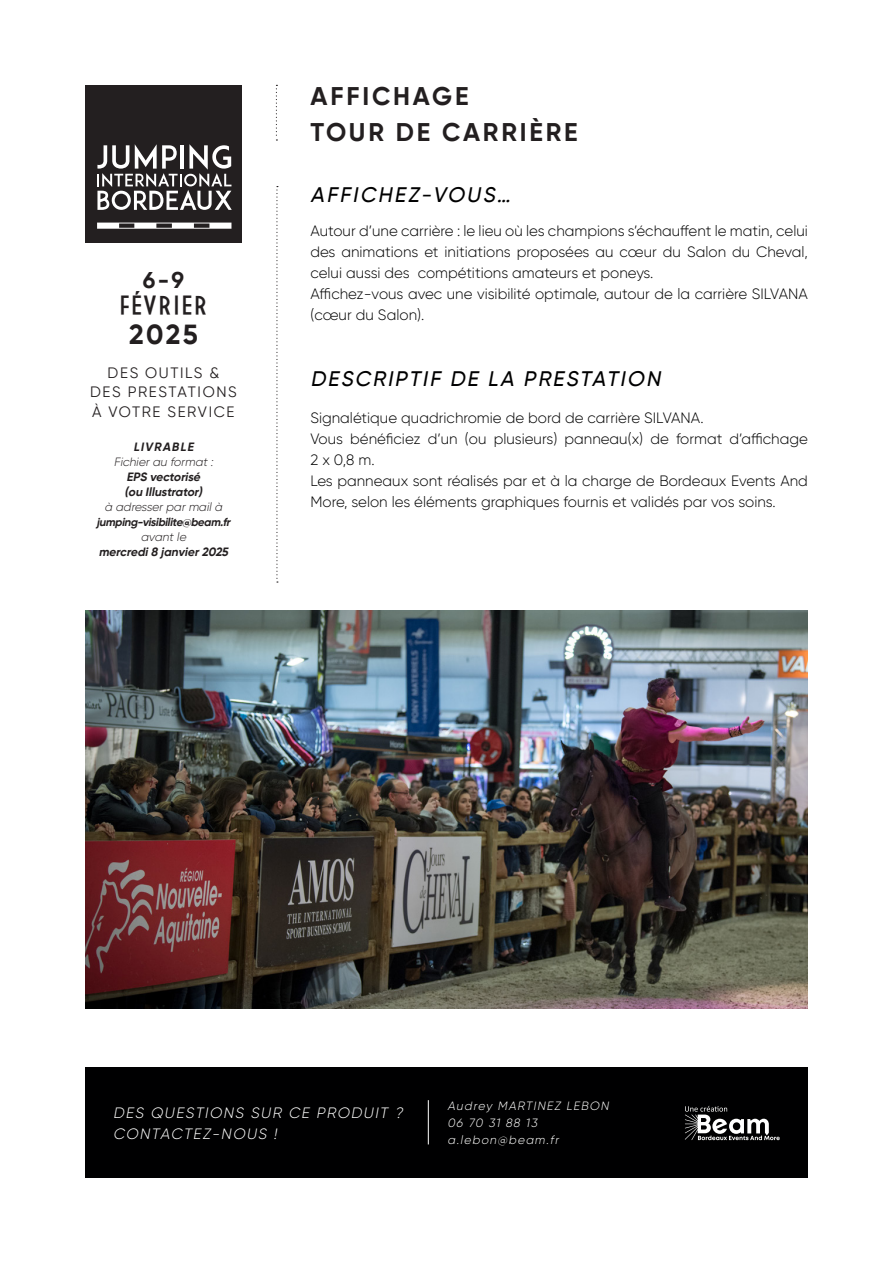
<style>
.page{position:relative;width:893px;height:1263px;background:#fff}
.page>*{position:absolute;margin:0;border:0;box-sizing:border-box;transform-origin:0 0}
.t1{font:700 27.6px "Gilroy";color:#231f20}
.t2{font:500 25.95px "Artographie";letter-spacing:.075em;color:#231f20}
.Intro{font:700 25.5px "Gilroy";letter-spacing:.11em;color:#231f20}
.t3{font:700 22.8px "Gilroy";color:#231f20}
.inter{font:italic 500 21px "Gilroy";color:#000001}
.t4{font:300 15px/21px "Gilroy";color:#000001}
.inter-2{font:italic 300 15px/21px "Gilroy";color:#fff}
.TITRE{font:15px "Gilroy";letter-spacing:.11em;color:#231f20}
.t5{font:italic 700 12px "Gilroy";color:#231f20}
.inter-3{font:italic 300 12px "Gilroy";color:#fff}
.t6{font:italic 300 12px "Gilroy";color:#231f20}
.t7{font:italic 700 11.4px "Gilroy";color:#231f20}
</style>
<div class="page">
<img style="left:85px;top:610px;width:723px;height:399px">
<svg style="left:276px;top:186px;width:2px;height:397px"></svg>
<svg style="left:276px;top:85px;width:1px;height:56px"></svg>
<div style="left:85px;top:85px;width:157px;height:157px;background:#231f20"></div>
<svg style="left:97px;top:223px;width:134px;height:6px"></svg>
<svg style="left:97px;top:144px;width:135px;height:66px"></svg>
<div style="left:85px;top:1067px;width:723px;height:111px;background:#000001"></div>
<hr style="left:428px;top:1100px;width:1px;height:44px;background:#fff">
<svg style="left:685px;top:1106px;width:95px;height:34px"></svg>
<p class="Intro" style="left:311px;top:80px;width:159px">AFFICHAGE</p>
<p class="Intro" style="left:311px;top:116px;width:269px">TOUR DE CARRIÈRE</p>
<p class="t3" style="left:143px;top:265px;width:43px">6-9</p>
<p class="t2" style="left:119px;top:291px;width:89px">FÉVRIER</p>
<p class="t1" style="left:129px;top:317px;width:70px">2025</p>
<p class="TITRE" style="left:108px;top:363px;width:113px">DES OUTILS &amp;</p>
<p class="TITRE" style="left:90px;top:383px;width:148px">DES PRESTATIONS</p>
<p class="TITRE" style="left:92px;top:402px;width:144px">À VOTRE SERVICE</p>
<p class="t5" style="left:133px;top:439px;width:64px">LIVRABLE</p>
<p class="t6" style="left:114px;top:454px;width:103px">Fichierau format:</p>
<p class="t5" style="left:127px;top:469px;width:78px">EPS vectorisé</p>
<p class="t5" style="left:125px;top:484px;width:82px">(ou Illustrator)</p>
<p class="t6" style="left:105px;top:499px;width:122px">à adresserparmailà</p>
<p class="t7" style="left:97px;top:515px;width:138px">jumping-visibilite@beam.fr</p>
<p class="t6" style="left:141px;top:529px;width:49px">avantle</p>
<p class="t5" style="left:99px;top:544px;width:134px">mercredi8 janvier2025</p>
<p class="inter" style="left:310px;top:182px;width:206px">AFFICHEZ-VOUS…</p>
<p class="t4" style="left:310px;top:220px;width:499px;text-align:justify">Autour d’une carrière : le lieu où les champions s’échauffent le matin, celui des animations et initiations proposées au cœur du Salon du Cheval, celui aussi des compétitions amateurs et poneys.</p>
<p class="t4" style="left:310px;top:283px;width:499px">Affichez-vous avec une visibilité optimale, autour de la carrière SILVANA (cœur du Salon).</p>
<p class="inter" style="left:310px;top:366px;width:356px">DESCRIPTIF DE LA PRESTATION</p>
<p class="t4" style="left:310px;top:407px;width:395px">Signalétique quadrichromie de bord de carrière SILVANA.</p>
<p class="t4" style="left:310px;top:428px;width:499px">Vous bénéficiez d’un (ou plusieurs) panneau(x) de format d’affichage<br>2 x 0,8 m.</p>
<p class="t4" style="left:310px;top:470px;width:499px">Les panneaux sont réalisés par et à la charge de Bordeaux Events And<br>More, selon les éléments graphiques fournis et validés par vos soins.</p>
<p class="inter-2" style="left:113px;top:1102px;width:294px">DES QUESTIONS SUR CE PRODUIT ?<br>CONTACTEZ-NOUS !</p>
<p class="inter-3" style="left:448px;top:1098px;width:165px">Audrey MARTINEZ LEBON</p>
<p class="inter-3" style="left:448px;top:1115px;width:94px">06 70 31 88 13</p>
<p class="inter-3" style="left:448px;top:1132px;width:115px">a.lebon@beam.fr</p>
</div>
